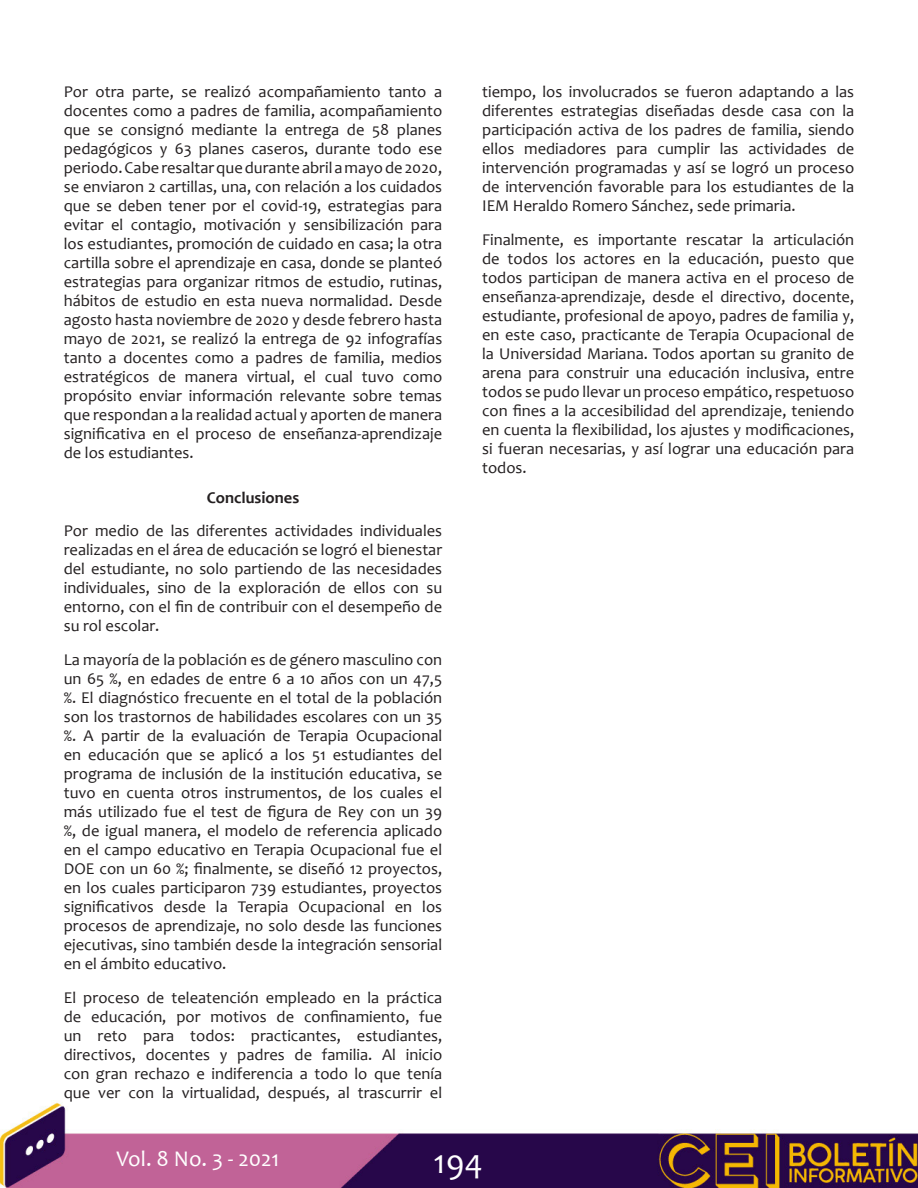
<style>
.page{position:relative;width:918px;height:1188px;background:#fff}
.page>*{position:absolute;margin:0;border:0;box-sizing:border-box;transform-origin:0 0}
.t1{font:34.5px "Candara";color:#fff}
.t2{font:22.5px "Candara";color:#fff}
.t3{font:16.5px/18.9px "Candara";color:#231f20;text-align:justify}
.t4{font:700 16.5px "Candara";color:#231f20}
</style>
<div class="page">
<img style="left:0;top:1102px;width:918px;height:86px">
<p class="t3" style="left:64px;top:82px;width:380px">Por otra parte, se realizó acompañamiento tanto a docentes como a padres de familia, acompañamiento que se consignó mediante la entrega de 58 planes pedagógicos y 63 planes caseros, durante todo ese periodo. Cabe resaltar que durante abril a mayo de 2020, se enviaron 2 cartillas, una, con relación a los cuidados que se deben tener por el covid-19, estrategias para evitar el contagio, motivación y sensibilización para los estudiantes, promoción de cuidado en casa; la otra cartilla sobre el aprendizaje en casa, donde se planteó estrategias para organizar ritmos de estudio, rutinas, hábitos de estudio en esta nueva normalidad. Desde agosto hasta noviembre de 2020 y desde febrero hasta mayo de 2021, se realizó la entrega de 92 infografías tanto a docentes como a padres de familia, medios estratégicos de manera virtual, el cual tuvo como propósito enviar información relevante sobre temas que respondan a la realidad actual y aporten de manera significativa en el proceso de enseñanza-aprendizaje de los estudiantes.</p>
<p class="t4" style="left:207px;top:487px;width:94px">Conclusiones</p>
<p class="t3" style="left:64px;top:522px;width:380px">Por medio de las diferentes actividades individuales realizadas en el área de educación se logró el bienestar del estudiante, no solo partiendo de las necesidades individuales, sino de la exploración de ellos con su entorno, con el fin de contribuir con el desempeño de su rol escolar.</p>
<p class="t3" style="left:64px;top:650px;width:380px">La mayoría de la población es de género masculino con un 65 %, en edades de entre 6 a 10 años con un 47,5 %. El diagnóstico frecuente en el total de la población son los trastornos de habilidades escolares con un 35 %. A partir de la evaluación de Terapia Ocupacional en educación que se aplicó a los 51 estudiantes del programa de inclusión de la institución educativa, se tuvo en cuenta otros instrumentos, de los cuales el más utilizado fue el test de figura de Rey con un 39 %, de igual manera, el modelo de referencia aplicado en el campo educativo en Terapia Ocupacional fue el DOE con un 60 %; finalmente, se diseñó 12 proyectos, en los cuales participaron 739 estudiantes, proyectos significativos desde la Terapia Ocupacional en los procesos de aprendizaje, no solo desde las funciones ejecutivas, sino también desde la integración sensorial en el ámbito educativo.</p>
<p class="t3" style="left:64px;top:988px;width:380px">El proceso de teleatención empleado en la práctica de educación, por motivos de confinamiento, fue un reto para todos: practicantes, estudiantes, directivos, docentes y padres de familia. Al inicio con gran rechazo e indiferencia a todo lo que tenía que ver con la virtualidad, después, al trascurrir el</p>
<p class="t3" style="left:482px;top:82px;width:374px">tiempo, los involucrados se fueron adaptando a las diferentes estrategias diseñadas desde casa con la participación activa de los padres de familia, siendo ellos mediadores para cumplir las actividades de intervención programadas y así se logró un proceso de intervención favorable para los estudiantes de la IEM Heraldo Romero Sánchez, sede primaria.</p>
<p class="t3" style="left:482px;top:230px;width:374px">Finalmente, es importante rescatar la articulación de todos los actores en la educación, puesto que todos participan de manera activa en el proceso de enseñanza-aprendizaje, desde el directivo, docente, estudiante, profesional de apoyo, padres de familia y, en este caso, practicante de Terapia Ocupacional de la Universidad Mariana. Todos aportan su granito de arena para construir una educación inclusiva, entre todos se pudo llevar un proceso empático, respetuoso con fines a la accesibilidad del aprendizaje, teniendo en cuenta la flexibilidad, los ajustes y modificaciones, si fueran necesarias, y así lograr una educación para todos.</p>
<h2 class="t2" style="left:117px;top:1145px;width:165px">Vol. 8 No. 3 - 2021</h2>
<h1 class="t1" style="left:434px;top:1140px;width:51px">194</h1>
</div>
